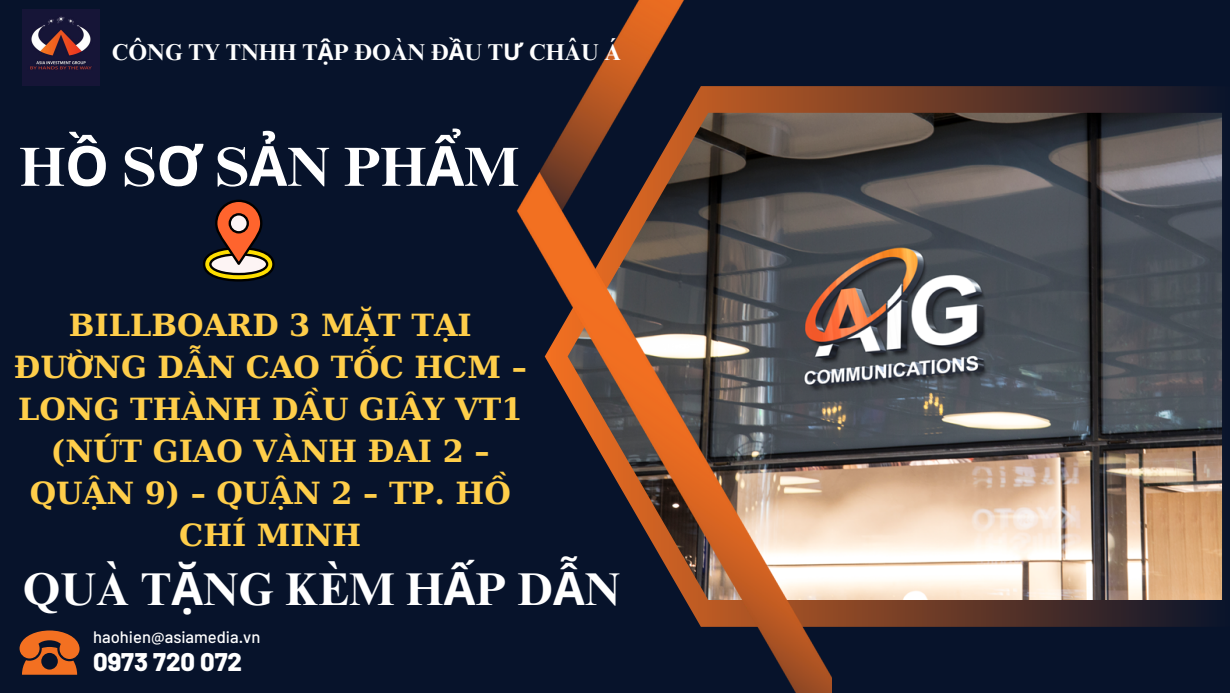
<style>
.page{position:relative;width:1230px;height:693px;background:#07132b}
.page>*{position:absolute;margin:0;border:0;box-sizing:border-box;transform-origin:0 0}
.t1{font:700 55.3px "Times NRMT Pro";color:#fff}
.t2{font:700 45.9px "Times NRMT Pro";color:#fff}
.t3{font:700 30.4px/42.1px "DejaVu Serif";color:#ffce4a;text-align:center}
.t4{font:800 25.5px "Barlow";color:#fff}
.t5{font:700 22.9px "Times NRMT Pro";color:#fff}
.t6{font:500 16.6px "Barlow";color:#fff}
.s1{font-family:"Noto Sans"}
</style>
<div class="page">
<svg style="left:20px;top:631px;width:60px;height:44px"></svg>
<svg style="left:832px;top:86px;width:391px;height:541px;background:#4c2e28"></svg>
<img style="left:832px;top:113px;width:390px;height:487px">
<img style="left:516px;top:0;width:316px;height:693px">
<img style="left:23px;top:9px;width:76px;height:77px">
<svg style="left:203px;top:199px;width:72px;height:83px"></svg>
<svg style="left:230px;top:214px;width:18px;height:18px"></svg>
<div style="left:229px;top:213px;width:20px;height:21px;border:2px solid #000;border-radius:50%"></div>
<p class="t5" style="left:112px;top:44px;width:511px">CÔNG TY TNHH T<span class="s1">Ậ</span>P ĐOÀN Đ<span class="s1">Ầ</span>U T<span class="s1">Ư</span> CHÂU Á</p>
<p class="t1" style="left:20px;top:146px;width:501px">H<span class="s1">Ồ</span> S<span class="s1">Ơ</span> S<span class="s1">Ả</span>N PH<span class="s1">Ẩ</span>M</p>
<p class="t3" style="left:14px;top:304px;width:515px">BILLBOARD 3 MẶT TẠI<br>ĐƯỜNG DẪN CAO TỐC HCM –<br>LONG THÀNH DẦU GIÂY VT1 (NÚT GIAO VÀNH ĐAI 2 –<br>QUẬN 9) – QUẬN 2 – TP. HỒ<br>CHÍ MINH</p>
<p class="t2" style="left:23px;top:572px;width:599px">QUÀ T<span class="s1">Ặ</span>NG KÈM H<span class="s1">Ấ</span>P D<span class="s1">Ẫ</span>N</p>
<p class="t6" style="left:93px;top:627px;width:169px">haohien@asiamedia.vn</p>
<p class="t4" style="left:93px;top:645px;width:150px">0973 720 072</p>
</div>
